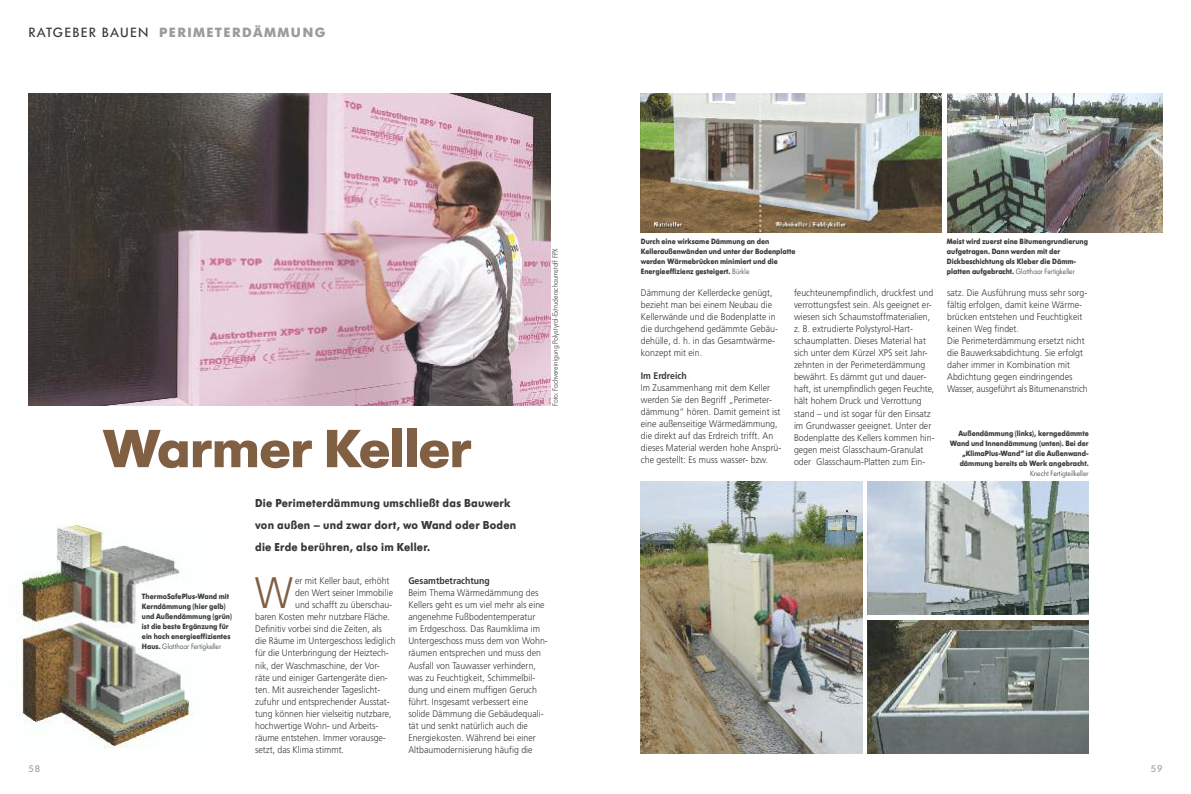
<style>
.page{position:relative;width:1191px;height:794px;background:#fff}
.page>*{position:absolute;margin:0;border:0;box-sizing:border-box;transform-origin:0 0}
.t1{font:700 56px "Futura SB";letter-spacing:-.02em;color:#815f43}
.t2{font:300 44.1px "Frutiger";color:#815f43;scale:.92 1}
.t3{font:700 14px "Futura SB";letter-spacing:.1em;color:#9c9c9c}
.t4{font:700 12px/22px "Futura SB";letter-spacing:.025em;color:#39383a;scale:.9 1}
.t5{font:500 10px "Futura SB";color:#9c9c9c}
.t6{font:300 9.5px/12.1px "Frutiger";letter-spacing:.005em;color:#39383a;scale:.92 1}
.t7{font:700 9.5px "Frutiger";color:#39383a;scale:.92 1}
.t8{font:700 8px/10px "Futura SB";color:#39383a;scale:.88 1}
.t9{font:300 8px "Futura SB";color:#39383a;scale:.88 1}
.s1{font-weight:500;color:#39383a}
.s2{font-weight:300}
</style>
<div class="page">
<img style="left:28px;top:94px;width:522px;height:312px">
<img style="left:641px;top:481px;width:221px;height:272px">
<img style="left:867px;top:481px;width:222px;height:133px">
<img style="left:16px;top:524px;width:177px;height:223px">
<img style="left:641px;top:94px;width:300px;height:138px">
<img style="left:947px;top:94px;width:215px;height:138px">
<img style="left:867px;top:620px;width:221px;height:133px">
<h3 class="t3" style="left:28px;top:24px;width:299px"><span class="s1">RATGEBER BAUEN</span> PERIMETERDÄMMUNG</h3>
<p class="t9" style="left:550px;top:406px;width:180px;rotate:-90deg">Foto: Fachvereinigung Polystyrol-Extruderschaumstoff FPX</p>
<p class="t5" style="left:28px;top:763px;width:13px">58</p>
<h1 class="t1" style="left:102px;top:415px;width:371px">Warmer Keller</h1>
<p class="t4" style="left:255px;top:492px;width:292px">Die Perimeterdämmung umschließt das Bauwerk von außen – und zwar dort, wo Wand oder Boden die Erde berühren, also im Keller.</p>
<h2 class="t2" style="left:255px;top:575px;width:43px">W</h2>
<p class="t6" style="left:295px;top:575px;width:104px">er mit Keller baut, erhöht</p>
<p class="t7" style="left:408px;top:577px;width:90px">Gesamtbetrachtung</p>
<p class="t6" style="left:408px;top:587px;width:153px">Beim Thema Wärmedämmung des Kellers geht es um viel mehr als eine angenehme Fußbodentemperatur<br>im Erdgeschoss. Das Raumklima im Untergeschoss muss dem von Wohn&shy;räumen entsprechen und muss den Ausfall von Tauwasser verhindern, was zu Feuchtigkeit, Schimmelbil&shy;dung und einem muffigen Geruch führt. Insgesamt verbessert eine solide Dämmung die Gebäudequali&shy;tät und senkt natürlich auch die Energiekosten. Während bei einer Altbaumodernisierung häufig die</p>
<p class="t6" style="left:295px;top:587px;width:108px">den Wert seiner Immobilie</p>
<p class="t6" style="left:295px;top:599px;width:107px">und schafft zu überschau-</p>
<p class="t6" style="left:255px;top:611px;width:148px">baren Kosten mehr nutzbare Fläche.</p>
<p class="t6" style="left:255px;top:623px;width:139px">Definitiv vorbei sind die Zeiten, als</p>
<p class="t6" style="left:255px;top:636px;width:154px">die Räume im Untergeschoss lediglich</p>
<p class="t6" style="left:255px;top:648px;width:147px">für die Unterbringung der Heiztech-</p>
<p class="t6" style="left:255px;top:660px;width:137px">nik, der Waschmaschine, der Vor-</p>
<p class="t6" style="left:255px;top:672px;width:146px">räte und einiger Gartengeräte dien-</p>
<p class="t6" style="left:255px;top:684px;width:138px">ten. Mit ausreichender Tageslicht-</p>
<p class="t6" style="left:255px;top:696px;width:148px">zufuhr und entsprechender Ausstat-</p>
<p class="t6" style="left:255px;top:708px;width:150px">tung können hier vielseitig nutzbare,</p>
<p class="t6" style="left:255px;top:720px;width:135px">hochwertige Wohn- und Arbeits-</p>
<p class="t6" style="left:255px;top:732px;width:143px">räume entstehen. Immer vorausge-</p>
<p class="t6" style="left:255px;top:744px;width:98px">setzt, das Klima stimmt.</p>
<p class="t8" style="left:142px;top:591px;width:104px">ThermoSafePlus-Wand mit<br>Kerndämmung (hier gelb) und Außendämmung (grün) ist die beste Ergänzung für ein hoch energieeffizientes<br>Haus. <span class="s2">Glatthaar Fertigkeller</span></p>
<p class="t8" style="left:641px;top:236px;width:177px">Durch eine wirksame Dämmung an den Kelleraußenwänden und unter der Bodenplatte werden Wärmebrücken minimiert und die Energieeffizienz gesteigert. <span class="s2">Bürkle</span></p>
<p class="t8" style="left:947px;top:236px;width:162px">Meist wird zuerst eine Bitumengrundierung aufgetragen. Dann werden mit der Dickbeschichtung als Kleber die Dämm&shy;platten aufgebracht. <span class="s2">Glatthaar Fertigkeller</span></p>
<p class="t6" style="left:641px;top:287px;width:150px">Dämmung der Kellerdecke genügt, bezieht man bei einem Neubau die<br>Kellerwände und die Bodenplatte in die durchgehend gedämmte Gebäu&shy;dehülle, d. h. in das Gesamtwärme&shy;konzept mit ein.</p>
<p class="t7" style="left:641px;top:371px;width:51px">Im Erdreich</p>
<p class="t6" style="left:641px;top:382px;width:154px">Im Zusammenhang mit dem Keller werden Sie den Begriff „Perimeter&shy;dämmung“ hören. Damit gemeint ist eine außenseitige Wärmedämmung, die direkt auf das Erdreich trifft. An dieses Material werden hohe Ansprü&shy;che gestellt: Es muss wasser- bzw.</p>
<p class="t6" style="left:794px;top:287px;width:154px">feuchteunempfindlich, druckfest und verrottungsfest sein. Als geeignet er&shy;wiesen sich Schaumstoffmaterialien, z. B. extrudierte Polystyrol-Hart&shy;schaumplatten. Dieses Material hat sich unter dem Kürzel XPS seit Jahr&shy;zehnten in der Perimeterdämmung bewährt. Es dämmt gut und dauer&shy;haft, ist unempfindlich gegen Feuchte, hält hohem Druck und Verrottung stand – und ist sogar für den Einsatz im Grundwasser geeignet. Unter der Bodenplatte des Kellers kommen hin&shy;gegen meist Glasschaum-Granulat oder Glasschaum-Platten zum Ein-</p>
<p class="t6" style="left:947px;top:287px;width:154px">satz. Die Ausführung muss sehr sorg&shy;fältig erfolgen, damit keine Wärme&shy;brücken entstehen und Feuchtigkeit keinen Weg findet.<br>Die Perimeterdämmung ersetzt nicht die Bauwerksabdichtung. Sie erfolgt daher immer in Kombination mit Abdichtung gegen eindringendes Wasser, ausgeführt als Bitumenanstrich</p>
<p class="t8" style="left:949px;top:428px;width:159px;text-align:right">Außendämmung (links), kerngedämmte Wand und Innendämmung (unten). Bei der „KlimaPlus-Wand“ ist die Außenwand&shy;dämmung bereits ab Werk angebracht.</p>
<p class="t9" style="left:1030px;top:468px;width:68px">Knecht Fertigteilkeller</p>
<p class="t5" style="left:1150px;top:763px;width:13px">59</p>
</div>
